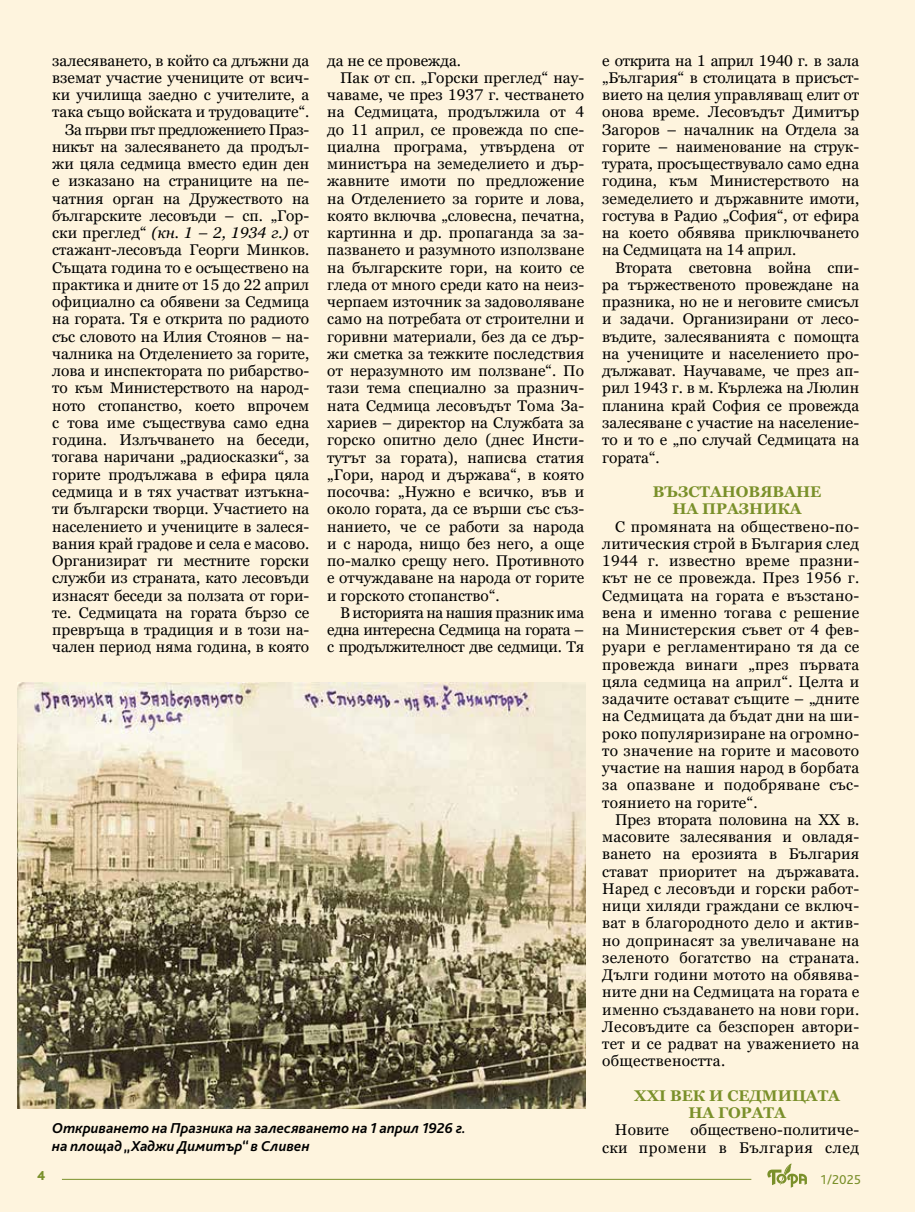
<style>
.page{position:relative;width:915px;height:1212px;background:#fff}
.page>*{position:absolute;margin:0;border:0;box-sizing:border-box;transform-origin:0 0}
.t1{font:15.45px/17.2px "Georgia Pro";color:#000;text-align:justify}
.t2{font:15.45px "Georgia Pro";letter-spacing:-.02em;color:#000}
.t3{font:700 15.45px/17.2px "Georgia Pro";color:#7a902a;text-align:center}
.t4{font:italic 700 15px/17.2px "Bliss Pro";color:#000}
.t5{font:13.5px "Bliss Pro";color:#7a902a}
.t6{font:800 13.5px "Bliss Pro";color:#7a902a}
.s1{font-style:italic}
</style>
<div class="page">
<hr style="left:914px;top:0;width:1px;height:1212px;background:#fef4de">
<div style="left:0;top:0;width:914px;height:1212px;background:#fef4de"></div>
<img style="left:17px;top:683px;width:567px;height:426px">
<hr style="left:62px;top:1179px;width:689px;height:1px;background:#7a902a">
<svg style="left:767px;top:1163px;width:39px;height:25px"></svg>
<p class="t1" style="left:52px;top:52px;width:258px;text-align:right">залесяването, в който са длъжни да вземат участие учениците от всич&shy;ки училища заедно с учителите, а така също войската и трудоваците“.<br>За първи път предложението Праз&shy;никът на залесяването да продъл&shy;жи цяла седмица вместо един ден е изказано на страниците на пе&shy;чатния орган на Дружеството на българските лесовъди – сп. „Гор&shy;ски преглед“ <span class="s1">(кн. 1 – 2, 1934 г.)</span> от стажант-лесовъда Георги Минков.<br>Същата година то е осъществено на практика и дните от 15 до 22 април официално са обявени за Седмица на гората. Тя е открита по радиото със словото на Илия Стоянов – на&shy;чалника на Отделението за горите, лова и инспектората по рибарство&shy;то към Министерството на народ&shy;ното стопанство, което впрочем с това име съществува само една година. Излъчването на беседи, тогава наричани „радиосказки“, за горите продължава в ефира цяла седмица и в тях участват изтъкна&shy;ти български творци. Участието на населението и учениците в залеся&shy;вания край градове и села е масово.<br>Организират ги местните горски служби из страната, като лесовъди изнасят беседи за ползата от гори&shy;те. Седмицата на гората бързо се превръща в традиция и в този на&shy;чален период няма година, в която</p>
<p class="t1" style="left:327px;top:52px;width:135px">да не се провежда.</p>
<p class="t1" style="left:340px;top:70px;width:245px">Пак от сп. „Горски преглед“ нау-</p>
<p class="t1" style="left:327px;top:87px;width:258px">чаваме, че през 1937 г. честването</p>
<p class="t1" style="left:327px;top:104px;width:258px">на Седмицата, продължила от 4</p>
<p class="t1" style="left:327px;top:121px;width:258px">до 11 април, се провежда по спе-</p>
<p class="t1" style="left:327px;top:139px;width:258px">циална програма, утвърдена от</p>
<p class="t1" style="left:327px;top:156px;width:258px">министъра на земеделието и дър-</p>
<p class="t1" style="left:327px;top:173px;width:258px">жавните имоти по предложение</p>
<p class="t1" style="left:327px;top:190px;width:258px">на Отделението за горите и лова,</p>
<p class="t1" style="left:327px;top:208px;width:258px">която включва „словесна, печатна,</p>
<p class="t1" style="left:327px;top:225px;width:258px">картинна и др. пропаганда за за-</p>
<p class="t1" style="left:327px;top:242px;width:258px">пазването и разумното използване</p>
<p class="t1" style="left:327px;top:259px;width:258px">на българските гори, на които се</p>
<p class="t1" style="left:327px;top:277px;width:258px">гледа от много среди като на неиз-</p>
<p class="t1" style="left:327px;top:294px;width:258px">черпаем източник за задоволяване</p>
<p class="t1" style="left:327px;top:311px;width:258px">само на потребата от строителни и</p>
<p class="t1" style="left:327px;top:328px;width:258px">горивни материали, без да се дър-</p>
<p class="t1" style="left:327px;top:346px;width:258px">жи сметка за тежките последствия</p>
<p class="t1" style="left:327px;top:363px;width:258px">от неразумното им ползване“. По</p>
<p class="t1" style="left:327px;top:380px;width:258px">тази тема специално за празнич-</p>
<p class="t1" style="left:327px;top:397px;width:258px">ната Седмица лесовъдът Тома За-</p>
<p class="t1" style="left:327px;top:415px;width:258px">хариев – директор на Службата за</p>
<p class="t1" style="left:327px;top:432px;width:258px">горско опитно дело (днес Инсти-</p>
<p class="t1" style="left:327px;top:449px;width:258px">тутът за гората), написва статия</p>
<p class="t1" style="left:327px;top:466px;width:258px">„Гори, народ и държава“, в която</p>
<p class="t1" style="left:327px;top:484px;width:258px">посочва: „Нужно е всичко, във и</p>
<p class="t1" style="left:327px;top:501px;width:258px">около гората, да се върши със съз-</p>
<p class="t1" style="left:327px;top:518px;width:258px">нанието, че се работи за народа</p>
<p class="t1" style="left:327px;top:535px;width:258px">и с народа, нищо без него, а още</p>
<p class="t1" style="left:327px;top:553px;width:258px">по-малко срещу него. Противното</p>
<p class="t1" style="left:327px;top:570px;width:258px">е отчуждаване на народа от горите</p>
<p class="t1" style="left:327px;top:587px;width:174px">и горското стопанство“.</p>
<p class="t2" style="left:340px;top:604px;width:246px">В историята на нашия празник има</p>
<p class="t2" style="left:327px;top:621px;width:258px">една интересна Седмица на гората –</p>
<p class="t2" style="left:327px;top:638px;width:258px">с продължителност две седмици. Тя</p>
<p class="t4" style="left:52px;top:1119px;width:415px">Откриването на Празника на залесяването на 1 април 1926 г. на площад „Хаджи Димитър“ в Сливен</p>
<p class="t1" style="left:602px;top:52px;width:258px">е открита на 1 април 1940 г. в зала „България“ в столицата в присъст&shy;вието на целия управляващ елит от онова време. Лесовъдът Димитър Загоров – началник на Отдела за горите – наименование на струк&shy;турата, просъществувало само една година, към Министерството на земеделието и държавните имоти, гостува в Радио „София“, от ефира на което обявява приключването на Седмицата на 14 април.</p>
<p class="t1" style="left:602px;top:259px;width:258px;text-indent:13px">Втората световна война спи&shy;ра тържественото провеждане на празника, но не и неговите смисъл и задачи. Организирани от лесо&shy;въдите, залесяванията с помощта на учениците и населението про&shy;дължават. Научаваме, че през ап&shy;рил 1943 г. в м. Кърлежа на Люлин планина край София се провежда залесяване с участие на население&shy;то и то е „по случай Седмицата на гората“.</p>
<p class="t3" style="left:652px;top:484px;width:170px">ВЪЗСТАНОВЯВАНЕ<br>НА ПРАЗНИКА</p>
<p class="t1" style="left:602px;top:518px;width:258px;text-indent:13px">С промяната на обществено-по&shy;литическия строй в България след 1944 г. известно време празни&shy;кът не се провежда. През 1956 г.<br>Седмицата на гората е възстано&shy;вена и именно тогава с решение на Министерския съвет от 4 фев&shy;руари е регламентирано тя да се провежда винаги „през първата цяла седмица на април“. Целта и задачите остават същите – „дните на Седмицата да бъдат дни на ши&shy;роко популяризиране на огромно&shy;то значение на горите и масовото участие на нашия народ в борбата за опазване и подобряване със&shy;тоянието на горите“.</p>
<p class="t1" style="left:602px;top:811px;width:258px;text-indent:13px">През втората половина на ХХ в. масовите залесявания и овладя&shy;ването на ерозията в България стават приоритет на държавата.<br>Наред с лесовъди и горски работ&shy;ници хиляди граждани се включ&shy;ват в благородното дело и актив&shy;но допринасят за увеличаване на зеленото богатство на страната.<br>Дълги години мотото на обявява&shy;ните дни на Седмицата на гората е именно създаването на нови гори.<br>Лесовъдите са безспорен автори&shy;тет и се радват на уважението на обществеността.</p>
<p class="t3" style="left:634px;top:1087px;width:207px">ХХI ВЕК И СЕДМИЦАТА<br>НА ГОРАТА</p>
<p class="t1" style="left:614px;top:1122px;width:55px">Новите</p>
<p class="t1" style="left:602px;top:1122px;width:258px;text-align:right">обществено-политиче-<br>ски промени в България след</p>
<p class="t6" style="left:37px;top:1167px;width:10px">4</p>
<p class="t5" style="left:820px;top:1171px;width:42px">1/2025</p>
</div>
